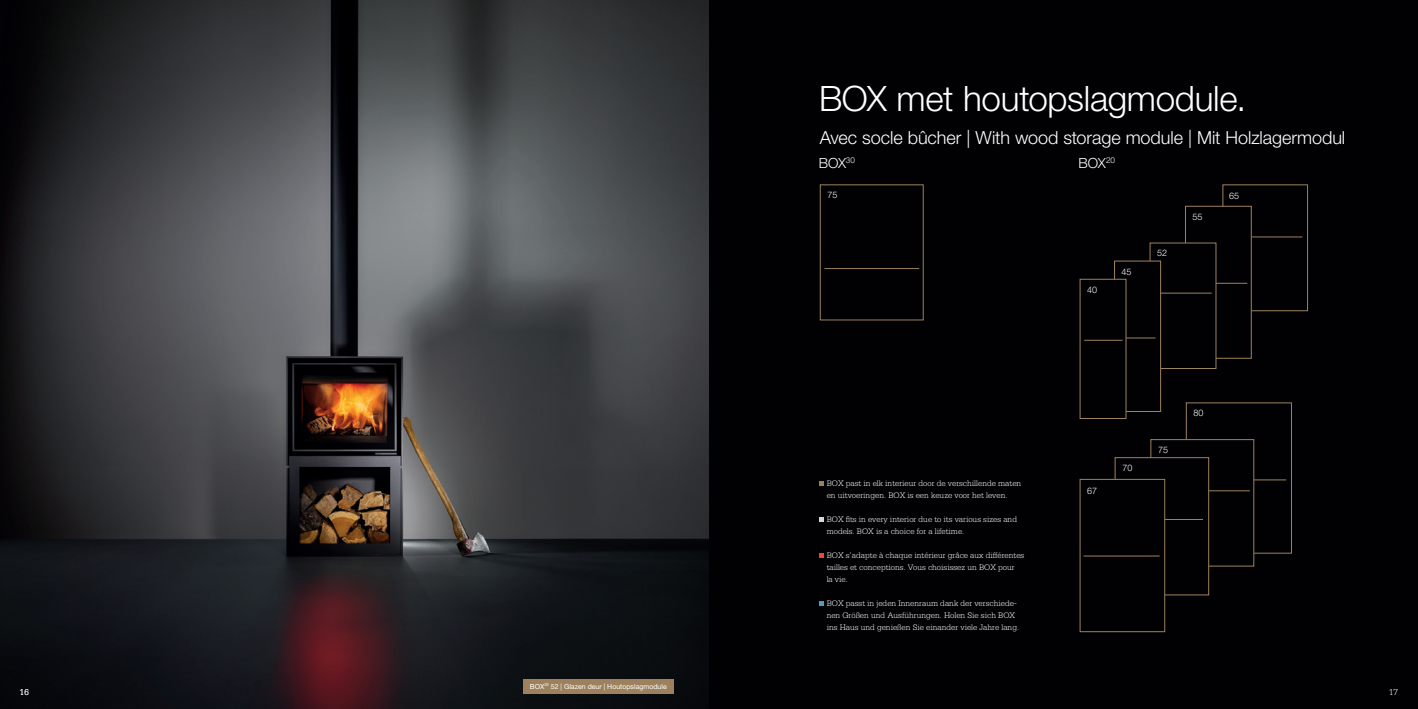
<style>
.page{position:relative;width:1418px;height:709px;background:#fff}
.page>*{position:absolute;margin:0;border:0;box-sizing:border-box;transform-origin:0 0}
.t1{font:300 35px "Helvetica Neue LT Std";letter-spacing:-.01em;color:#fff}
.t2{font:300 18px "Helvetica Neue LT Std";letter-spacing:-.005em;color:#fff}
.t3{font:300 14px "Helvetica Neue LT Std";letter-spacing:-.015em;color:#fff}
.t4{font:300 9px "Helvetica Neue LT Std";color:#fff}
.t5{font:300 9px "Serifa Std";color:#fff}
.t6{font:300 8.5px/12px "Serifa Std";color:#fff}
.t7{font:7px "Helvetica Neue LT Std";color:#fff}
</style>
<div class="page">
<img style="left:0;top:0;width:709px;height:709px">
<div style="left:709px;top:0;width:708px;height:709px;background:#010104"></div>
<svg style="left:819px;top:481px;width:4px;height:4px"></svg>
<svg style="left:819px;top:517px;width:4px;height:4px"></svg>
<svg style="left:819px;top:553px;width:4px;height:4px"></svg>
<svg style="left:819px;top:601px;width:4px;height:4px"></svg>
<hr style="left:1191px;top:479px;width:95px;height:1px;background:#9d815d">
<div style="left:1150px;top:439px;width:104px;height:127px;background:#010104;border:1px solid #9d815d"></div>
<hr style="left:1155px;top:490px;width:94px;height:1px;background:#9d815d">
<div style="left:1114px;top:457px;width:95px;height:138px;background:#010104;border:1px solid #9d815d"></div>
<hr style="left:1119px;top:519px;width:83px;height:1px;background:#9d815d">
<div style="left:1079px;top:479px;width:86px;height:153px;background:#010104;border:1px solid #9d815d"></div>
<hr style="left:1083px;top:555px;width:76px;height:1px;background:#9d815d">
<div style="left:1222px;top:184px;width:85px;height:127px;background:#010104;border:1px solid #9d815d"></div>
<hr style="left:1226px;top:236px;width:76px;height:1px;background:#9d815d">
<div style="left:1184px;top:206px;width:67px;height:153px;background:#010104;border:1px solid #9d815d"></div>
<hr style="left:1188px;top:283px;width:59px;height:1px;background:#9d815d">
<div style="left:1149px;top:242px;width:67px;height:127px;background:#010104"></div>
<hr style="left:1154px;top:292px;width:57px;height:1px;background:#9d815d">
<div style="left:1114px;top:260px;width:47px;height:152px;background:#010104;border:1px solid #9d815d"></div>
<hr style="left:1115px;top:337px;width:40px;height:1px;background:#9d815d">
<div style="left:1079px;top:279px;width:47px;height:140px;background:#010104"></div>
<hr style="left:1084px;top:340px;width:38px;height:1px;background:#9d815d">
<div style="left:523px;top:679px;width:150px;height:14px;background:#9d815d"></div>
<div style="left:819px;top:184px;width:104px;height:136px;background:#010104;border:1px solid #9d815d"></div>
<hr style="left:824px;top:268px;width:95px;height:1px;background:#9d815d">
<p class="t5" style="left:20px;top:687px;width:10px">16</p>
<p class="t7" style="left:530px;top:682px;width:138px">BOX<sup>20</sup> 52 | Glazen deur | Houtopslagmodule</p>
<h1 class="t1" style="left:819px;top:77px;width:429px">BOX met houtopslagmodule.</h1>
<h2 class="t2" style="left:819px;top:126px;width:527px">Avec socle bûcher | With wood storage module | Mit Holzlagermodul</h2>
<h3 class="t3" style="left:819px;top:154px;width:38px">BOX<sup>30</sup></h3>
<h3 class="t3" style="left:1078px;top:154px;width:38px">BOX<sup>20</sup></h3>
<p class="t4" style="left:827px;top:190px;width:12px">75</p>
<p class="t4" style="left:1087px;top:284px;width:12px">40</p>
<p class="t4" style="left:1121px;top:266px;width:12px">45</p>
<p class="t4" style="left:1157px;top:248px;width:12px">52</p>
<p class="t4" style="left:1192px;top:211px;width:12px">55</p>
<p class="t4" style="left:1228px;top:190px;width:12px">65</p>
<p class="t6" style="left:826px;top:477px;width:196px">BOX past in elk interieur door de verschillende maten en uitvoeringen. BOX is een keuze voor het leven.</p>
<p class="t6" style="left:826px;top:513px;width:192px">BOX fits in every interior due to its various sizes and models. BOX is a choice for a lifetime.</p>
<p class="t6" style="left:826px;top:549px;width:199px">BOX s’adapte à chaque intérieur grâce aux différentes tailles et conceptions. Vous choisissez un BOX pour<br>la vie.</p>
<p class="t6" style="left:826px;top:597px;width:194px">BOX passt in jeden Innenraum dank der verschiede&shy;nen Größen und Ausführungen. Holen Sie sich BOX ins Haus und genießen Sie einander viele Jahre lang.</p>
<p class="t4" style="left:1087px;top:485px;width:12px">67</p>
<p class="t4" style="left:1122px;top:462px;width:12px">70</p>
<p class="t4" style="left:1157px;top:444px;width:12px">75</p>
<p class="t4" style="left:1193px;top:407px;width:12px">80</p>
<p class="t5" style="left:1388px;top:687px;width:10px">17</p>
</div>
